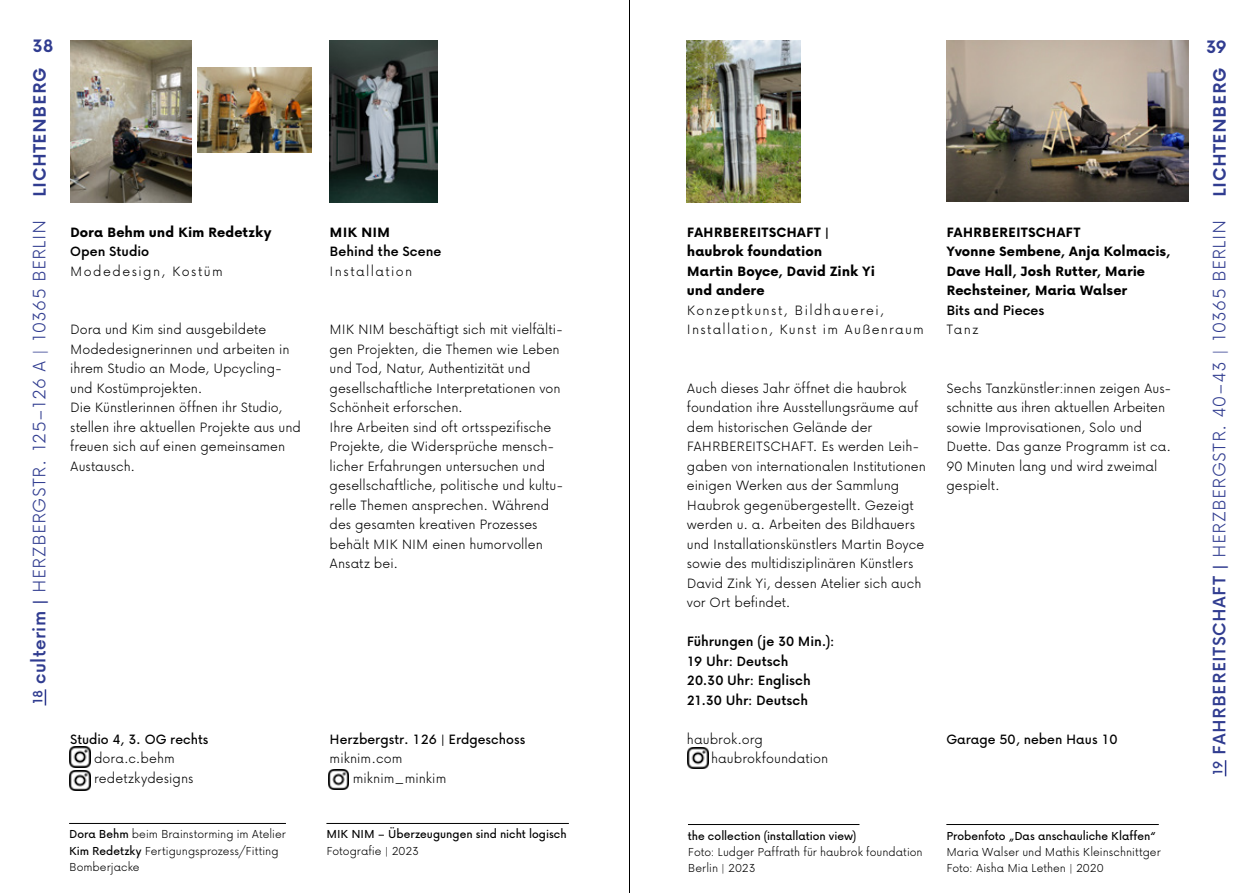
<style>
.page{position:relative;width:1259px;height:893px;background:#fff}
.page>*{position:absolute;margin:0;border:0;box-sizing:border-box;transform-origin:0 0}
.t1{font:300 21px "Now";letter-spacing:.015em;color:#303c90}
.t2{font:700 21px "Now";letter-spacing:.015em;color:#303c90}
.t3{font:300 15.75px/19.5px "Now";color:#000}
.t4{font:800 15.75px/19.5px "Now";letter-spacing:-.005em;color:#000}
.t5{font:600 15.75px/19.5px "Now";color:#000}
.t6{font:500 15.75px "Now";color:#000}
.t7{font:300 15.75px/19.5px "Now";letter-spacing:.08em;color:#000}
.t8{font:300 15.75px "Now";letter-spacing:.09em;color:#000}
.t9{font:300 13.5px/16.2px "Now";color:#000}
.t10{font:500 13.5px "Now";color:#000}
.s1{font-weight:600;font-size:15.75px}
.s2{font-weight:600}
.s3{font-weight:700}
.s4{font-weight:500}
</style>
<div class="page">
<hr style="left:629px;top:0;width:1px;height:893px;background:#000">
<img style="left:330px;top:40px;width:107px;height:162px">
<img style="left:70px;top:40px;width:122px;height:162px">
<img style="left:197px;top:68px;width:115px;height:85px">
<hr style="left:69px;top:823px;width:217px;height:1px;background:#000">
<hr style="left:326px;top:823px;width:243px;height:1px;background:#000">
<img style="left:70px;top:747px;width:20px;height:20px">
<img style="left:70px;top:770px;width:20px;height:20px">
<img style="left:328px;top:769px;width:21px;height:20px">
<svg style="left:1224px;top:760px;width:2px;height:16px"></svg>
<svg style="left:45px;top:689px;width:1px;height:16px"></svg>
<img style="left:687px;top:40px;width:113px;height:163px">
<hr style="left:688px;top:824px;width:171px;height:1px;background:#000">
<img style="left:946px;top:40px;width:242px;height:162px">
<hr style="left:946px;top:824px;width:212px;height:1px;background:#000">
<img style="left:688px;top:748px;width:20px;height:20px">
<h1 class="t2" style="left:32px;top:33px;width:23px">38</h1>
<h1 class="t2" style="left:1205px;top:34px;width:23px">39</h1>
<h1 class="t2" style="left:27px;top:197px;width:130px;rotate:-90deg">LICHTENBERG</h1>
<h1 class="t2" style="left:1206px;top:197px;width:130px;rotate:-90deg">LICHTENBERG</h1>
<h1 class="t1" style="left:26px;top:705px;width:487px;rotate:-90deg"><span class="s1">18</span> <span class="s2">culterim</span> <span class="s3">|</span> HERZBERGSTR. 125–126 A | 10365 BERLIN</h1>
<p class="t4" style="left:687px;top:222px;width:190px">FAHRBEREITSCHAFT | haubrok foundation<br>Martin Boyce, David Zink Yi und andere</p>
<p class="t4" style="left:70px;top:222px;width:203px">Dora Behm und Kim Redetzky</p>
<p class="t5" style="left:70px;top:241px;width:81px">Open Studio</p>
<p class="t8" style="left:70px;top:261px;width:154px">Modedesign, Kostüm</p>
<p class="t4" style="left:330px;top:222px;width:62px">MIK NIM</p>
<p class="t5" style="left:330px;top:241px;width:113px">Behind the Scene</p>
<p class="t8" style="left:330px;top:261px;width:84px">Installation</p>
<p class="t7" style="left:687px;top:300px;width:238px">Konzeptkunst, Bildhauerei,<br>Installation, Kunst im Außenraum</p>
<p class="t3" style="left:330px;top:319px;width:235px">MIK NIM beschäftigt sich mit vielfälti&shy;gen Projekten, die Themen wie Leben und Tod, Natur, Authentizität und gesellschaftliche Interpretationen von Schönheit erforschen.<br>Ihre Arbeiten sind oft ortsspezifische Projekte, die Widersprüche mensch&shy;licher Erfahrungen untersuchen und gesellschaftliche, politische und kultu&shy;relle Themen ansprechen. Während des gesamten kreativen Prozesses behält MIK NIM einen humorvollen Ansatz bei.</p>
<p class="t3" style="left:70px;top:319px;width:232px">Dora und Kim sind ausgebildete<br>Modedesignerinnen und arbeiten in ihrem Studio an Mode, Upcycling&shy;und Kostümprojekten.<br>Die Künstlerinnen öffnen ihr Studio, stellen ihre aktuellen Projekte aus und freuen sich auf einen gemeinsamen<br>Austausch.</p>
<p class="t3" style="left:687px;top:378px;width:240px">Auch dieses Jahr öffnet die haubrok foundation ihre Ausstellungsräume auf dem historischen Gelände der FAHRBEREITSCHAFT. Es werden Leih&shy;gaben von internationalen Institutionen einigen Werken aus der Sammlung Haubrok gegenübergestellt. Gezeigt werden u. a. Arbeiten des Bildhauers und Installationskünstlers Martin Boyce sowie des multidisziplinären Künstlers David Zink Yi, dessen Atelier sich auch vor Ort befindet.</p>
<p class="t5" style="left:687px;top:631px;width:149px">Führungen (je 30 Min.):<br>19 Uhr: Deutsch<br>20.30 Uhr: Englisch<br>21.30 Uhr: Deutsch</p>
<p class="t3" style="left:711px;top:729px;width:119px;text-indent:-24px">haubrok.org haubrokfoundation</p>
<p class="t6" style="left:330px;top:729px;width:197px">Herzbergstr. 126 | Erdgeschoss</p>
<p class="t3" style="left:353px;top:748px;width:95px;text-indent:-23px">miknim.com miknim_minkim</p>
<p class="t6" style="left:70px;top:729px;width:140px">Studio 4, 3. OG rechts</p>
<p class="t3" style="left:94px;top:748px;width:101px">dora.c.behm redetzkydesigns</p>
<p class="t9" style="left:69px;top:826px;width:218px"><span class="s4">Dora Behm</span> beim Brainstorming im Atelier<br><span class="s4">Kim Redetzky</span> Fertigungsprozess/Fitting<br>Bomberjacke</p>
<p class="t10" style="left:326px;top:826px;width:242px">MIK NIM – Überzeugungen sind nicht logisch</p>
<p class="t9" style="left:326px;top:842px;width:94px">Fotografie | 2023</p>
<p class="t10" style="left:688px;top:827px;width:170px">the collection (installation view)</p>
<p class="t9" style="left:688px;top:843px;width:236px">Foto: Ludger Paffrath für haubrok foundation<br>Berlin | 2023</p>
<p class="t4" style="left:946px;top:222px;width:226px">FAHRBEREITSCHAFT<br>Yvonne Sembene, Anja Kolmacis,<br>Dave Hall, Josh Rutter, Marie<br>Rechsteiner, Maria Walser</p>
<p class="t5" style="left:946px;top:300px;width:100px">Bits and Pieces</p>
<p class="t3" style="left:946px;top:319px;width:34px">Tanz</p>
<p class="t3" style="left:946px;top:378px;width:227px">Sechs Tanzkünstler:innen zeigen Aus&shy;schnitte aus ihren aktuellen Arbeiten sowie Improvisationen, Solo und<br>Duette. Das ganze Programm ist ca.<br>90 Minuten lang und wird zweimal gespielt.</p>
<p class="t6" style="left:946px;top:729px;width:173px">Garage 50, neben Haus 10</p>
<p class="t10" style="left:946px;top:827px;width:211px">Probenfoto „Das anschauliche Klaffen“</p>
<p class="t9" style="left:946px;top:843px;width:216px">Maria Walser und Mathis Kleinschnittger<br>Foto: Aisha Mia Lethen | 2020</p>
<h1 class="t1" style="left:1206px;top:776px;width:558px;rotate:-90deg"><span class="s1">19</span> <span class="s2">FAHRBEREITSCHAFT</span> <span class="s3">|</span> HERZBERGSTR. 40–43 | 10365 BERLIN</h1>
</div>
